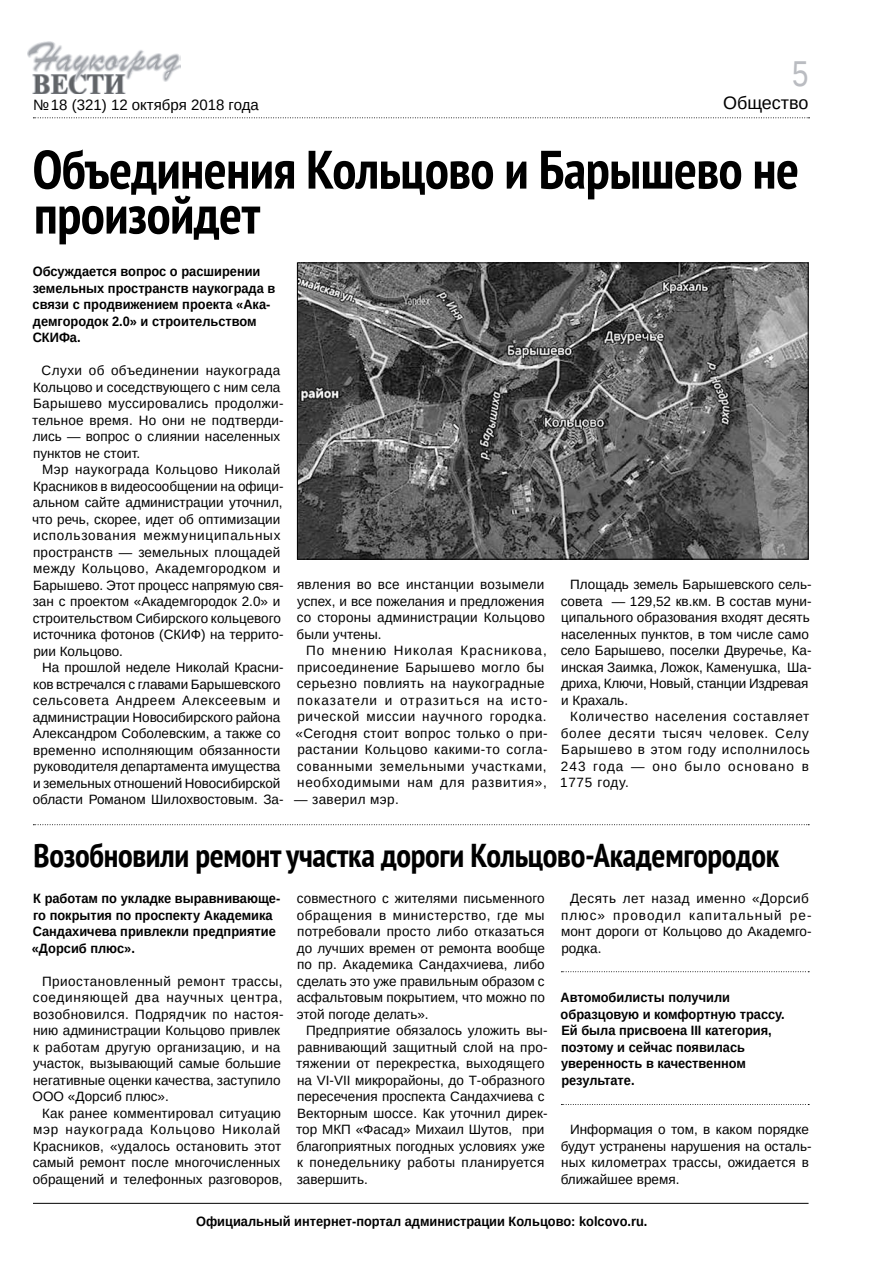
<style>
.page{position:relative;width:893px;height:1263px;background:#fff}
.page>*{position:absolute;margin:0;border:0;box-sizing:border-box;transform-origin:0 0}
.t1{font:700 condensed 54px/45px "PT Sans";letter-spacing:-.01em;color:#000}
.t2{font:36px "Liberation Sans Narrow";color:#babcc1}
.t3{font:700 condensed 33px "PT Sans";letter-spacing:-.01em;color:#000}
.t4{font:18px "Liberation Sans";color:#000}
.t5{font:15px "Liberation Sans";color:#000}
.t6{font:13.5px/16.5px "Liberation Sans";color:#000}
.t7{font:700 13.5px/16.5px "Liberation Sans";color:#000;scale:.95 1}
.t8{font:13.5px/16.5px "Liberation Sans";letter-spacing:.045em;color:#000}
.t9{font:13.5px/16.5px "Liberation Sans";letter-spacing:.035em;color:#000}
.t10{font:13.5px "Liberation Sans";letter-spacing:.03em;color:#000}
</style>
<div class="page">
<hr style="left:33px;top:1203px;width:775px;height:1px;background:#000">
<img style="left:28px;top:42px;width:153px;height:51px">
<svg style="left:33px;top:117px;width:776px;height:1px"></svg>
<svg style="left:33px;top:824px;width:776px;height:1px"></svg>
<svg style="left:561px;top:971px;width:248px;height:1px"></svg>
<svg style="left:561px;top:1104px;width:248px;height:1px"></svg>
<img style="left:299px;top:264px;width:507px;height:294px">
<div style="left:297px;top:262px;width:511px;height:298px;border:1px solid #000"></div>
<h2 class="t2" style="left:792px;top:53px;width:18px">5</h2>
<h3 class="t4" style="left:723px;top:92px;width:87px">Общество</h3>
<h1 class="t1" style="left:33px;top:146px;width:768px">Объединения Кольцово и Барышево не произойдет</h1>
<p class="t7" style="left:33px;top:263px;width:257px">Обсуждается вопрос о расширении земельных пространств наукограда в связи с продвижением проекта «Ака&shy;демгородок 2.0» и строительством<br>СКИФа.</p>
<p class="t6" style="left:32px;top:362px;width:253px;text-indent:9px">Слухи об объединении наукограда<br>Кольцово и соседствующего с ним села<br>Барышево муссировались продолжи&shy;тельное время. Но они не подтверди&shy;лись — вопрос о слиянии населенных пунктов не стоит.</p>
<p class="t6" style="left:32px;top:461px;width:253px;text-indent:10px">Мэр наукограда Кольцово Николай Красников в видеосообщении на офици&shy;альном сайте администрации уточнил, что речь, скорее, идет об оптимизации использования межмуниципальных пространств — земельных площадей между Кольцово, Академгородком и Барышево. Этот процесс напрямую свя&shy;зан с проектом «Академгородок 2.0» и строительством Сибирского кольцевого источника фотонов (СКИФ) на террито&shy;рии Кольцово.</p>
<p class="t6" style="left:33px;top:659px;width:252px;text-indent:9px">На прошлой неделе Николай Красни&shy;ков встречался с главами Барышевского сельсовета Андреем Алексеевым и администрации Новосибирского района Александром Соболевским, а также со временно исполняющим обязанности руководителя департамента имущества и земельных отношений Новосибирской области Романом Шилохвостовым. За-</p>
<p class="t5" style="left:33px;top:95px;width:227px">№ 18 (321) 12 октября 2018 года</p>
<p class="t6" style="left:561px;top:577px;width:252px;text-indent:9px">Площадь земель Барышевского сель&shy;совета — 129,52 кв.км. В состав муни&shy;ципального образования входят десять населенных пунктов, в том числе само село Барышево, поселки Двуречье, Ка&shy;инская Заимка, Ложок, Каменушка, Ша&shy;дриха, Ключи, Новый, станции Издревая и Крахаль.</p>
<p class="t6" style="left:560px;top:709px;width:251px;text-align:justify;text-indent:10px">Количество населения составляет более десяти тысяч человек. Селу Барышево в этом году исполнилось 243 года — оно было основано в 1775 году.</p>
<p class="t6" style="left:297px;top:577px;width:250px;text-align:justify">явления во все инстанции возымели успех, и все пожелания и предложения со стороны администрации Кольцово были учтены.</p>
<p class="t8" style="left:295px;top:643px;width:254px;text-indent:11px">По мнению Николая Красникова, присоединение Барышево могло бы серьезно повлиять на наукоградные показатели и отразиться на исто&shy;рической миссии научного городка. «Сегодня стоит вопрос только о при&shy;растании Кольцово какими-то согла&shy;сованными земельными участками, необходимыми нам для развития»,</p>
<p class="t10" style="left:294px;top:791px;width:106px">— заверил мэр.</p>
<h3 class="t3" style="left:34px;top:834px;width:747px">Возобновили ремонт участка дороги Кольцово-Академгородок</h3>
<p class="t7" style="left:32px;top:890px;width:263px">К работам по укладке выравнивающе&shy;го покрытия по проспекту Академика<br>Сандахичева привлекли предприятие «Дорсиб плюс».</p>
<p class="t6" style="left:33px;top:973px;width:252px;text-indent:9px">Приостановленный ремонт трассы, соединяющей два научных центра, возобновился. Подрядчик по настоя&shy;нию администрации Кольцово привлек к работам другую организацию, и на участок, вызывающий самые большие негативные оценки качества, заступило ООО «Дорсиб плюс».</p>
<p class="t6" style="left:33px;top:1105px;width:251px;text-align:center">Как ранее комментировал ситуацию мэр наукограда Кольцово Николай Красников, «удалось остановить этот самый ремонт после многочисленных обращений и телефонных разговоров,</p>
<p class="t9" style="left:561px;top:890px;width:252px;text-indent:9px">Десять лет назад именно «Дорсиб плюс» проводил капитальный ре&shy;монт дороги от Кольцово до Академго&shy;родка.</p>
<p class="t7" style="left:561px;top:989px;width:237px">Автомобилисты получили образцовую и комфортную трассу.<br>Ей была присвоена III категория, поэтому и сейчас появилась уверенность в качественном результате.</p>
<p class="t6" style="left:561px;top:1121px;width:252px;text-indent:9px">Информация о том, в каком порядке будут устранены нарушения на осталь&shy;ных километрах трассы, ожидается в ближайшее время.</p>
<p class="t6" style="left:297px;top:890px;width:250px;text-align:justify">совместного с жителями письменного обращения в министерство, где мы потребовали просто либо отказаться до лучших времен от ремонта вообще по пр. Академика Сандахчиева, либо сделать это уже правильным образом с асфальтовым покрытием, что можно по этой погоде делать».</p>
<p class="t6" style="left:296px;top:1022px;width:253px;text-indent:10px">Предприятие обязалось уложить вы&shy;равнивающий защитный слой на про&shy;тяжении от перекрестка, выходящего на VI-VII микрорайоны, до Т-образного пересечения проспекта Сандахчиева с Векторным шоссе. Как уточнил дирек&shy;тор МКП «Фасад» Михаил Шутов, при благоприятных погодных условиях уже к понедельнику работы планируется завершить.</p>
<p class="t7" style="left:196px;top:1214px;width:477px">Официальный интернет-портал администрации Кольцово: kolcovo.ru.</p>
</div>
